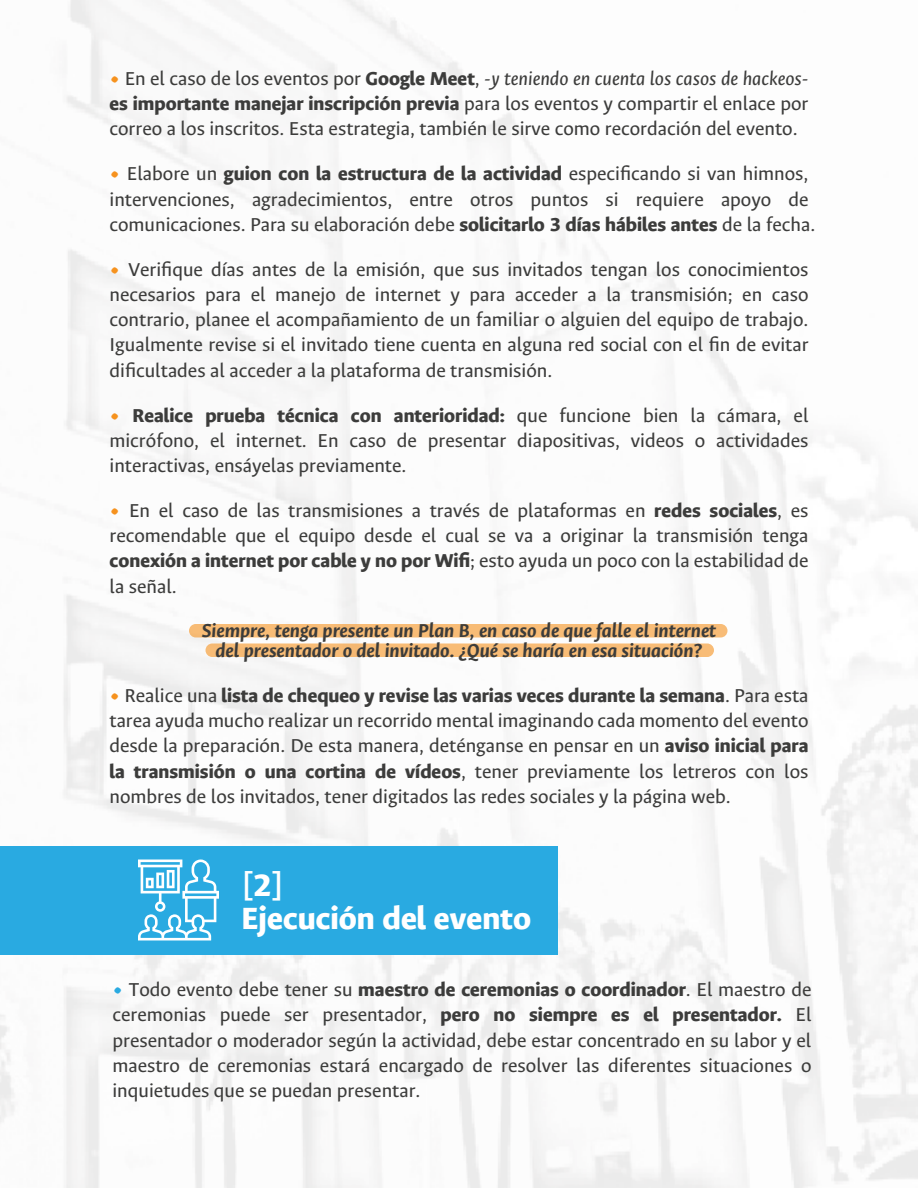
<style>
.page{position:relative;width:918px;height:1188px;background:#fff}
.page>*{position:absolute;margin:0;border:0;box-sizing:border-box;transform-origin:0 0}
.t1{font:800 34.5px/33.5px "Ancizar Sans";color:#fff}
.t2{font:21px/25.2px "Ancizar Sans";color:#3c3c3b;text-align:justify}
.t3{font:italic 700 21px/19.5px "Ancizar Sans";color:#3c3c3b;text-align:center}
.s1{font-weight:900;color:#f6921e}
.s2{font-weight:800}
.s3{font-style:italic}
.s4{font-weight:900;color:#29aae1}
</style>
<div class="page">
<img style="left:0;top:0;width:918px;height:1188px">
<div style="left:189px;top:624px;width:539px;height:14px;background:#f8bc76;border-radius:7px"></div>
<div style="left:206px;top:644px;width:508px;height:13px;background:#f8bc76;border-radius:7px"></div>
<div style="left:0;top:846px;width:558px;height:108px;background:#29aae1"></div>
<svg style="left:138px;top:859px;width:81px;height:81px"></svg>
<p class="t2" style="left:110px;top:66px;width:701px"><span class="s1">•</span> En el caso de los eventos por <span class="s2">Google Meet</span>, <span class="s3">-y teniendo en cuenta los casos de hackeos&shy;</span><span class="s2">es importante manejar inscripción previa</span> para los eventos y compartir el enlace por correo a los inscritos. Esta estrategia, también le sirve como recordación del evento.</p>
<p class="t2" style="left:110px;top:161px;width:707px;text-align:left"><span class="s1">•</span> Elabore un <span class="s2">guion con la estructura de la actividad</span> especificando si van himnos, intervenciones, agradecimientos, entre otros puntos si requiere apoyo de comunicaciones. Para su elaboración debe <span class="s2">solicitarlo 3 días hábiles antes</span> de la fecha.</p>
<p class="t2" style="left:110px;top:257px;width:701px"><span class="s1">•</span> Verifique días antes de la emisión, que sus invitados tengan los conocimientos necesarios para el manejo de internet y para acceder a la transmisión; en caso contrario, planee el acompañamiento de un familiar o alguien del equipo de trabajo.<br>Igualmente revise si el invitado tiene cuenta en alguna red social con el fin de evitar dificultades al acceder a la plataforma de transmisión.</p>
<p class="t2" style="left:110px;top:403px;width:701px"><span class="s1">•</span> <span class="s2">Realice prueba técnica con anterioridad:</span> que funcione bien la cámara, el micrófono, el internet. En caso de presentar diapositivas, videos o actividades interactivas, ensáyelas previamente.</p>
<p class="t2" style="left:110px;top:498px;width:700px"><span class="s1">•</span> En el caso de las transmisiones a través de plataformas en <span class="s2">redes sociales</span>, es recomendable que el equipo desde el cual se va a originar la transmisión tenga <span class="s2">conexión a internet por cable y no por Wifi</span>; esto ayuda un poco con la estabilidad de la señal.</p>
<p class="t3" style="left:202px;top:621px;width:516px">Siempre, tenga presente un Plan B, en caso de que falle el internet del presentador o del invitado. ¿Qué se haría en esa situación?</p>
<p class="t2" style="left:110px;top:683px;width:701px"><span class="s1">•</span> Realice una <span class="s2">lista de chequeo y revise las varias veces durante la semana</span>. Para esta tarea ayuda mucho realizar un recorrido mental imaginando cada momento del evento desde la preparación. De esta manera, deténganse en pensar en un <span class="s2">aviso inicial para la transmisión o una cortina de vídeos</span>, tener previamente los letreros con los nombres de los invitados, tener digitados las redes sociales y la página web.</p>
<h1 class="t1" style="left:242px;top:869px;width:291px">[2]<br>Ejecución del evento</h1>
<p class="t2" style="left:112px;top:977px;width:701px"><span class="s4">•</span> Todo evento debe tener su <span class="s2">maestro de ceremonias o coordinador</span>. El maestro de ceremonias puede ser presentador, <span class="s2">pero no siempre es el presentador.</span> El presentador o moderador según la actividad, debe estar concentrado en su labor y el maestro de ceremonias estará encargado de resolver las diferentes situaciones o inquietudes que se puedan presentar.</p>
</div>
